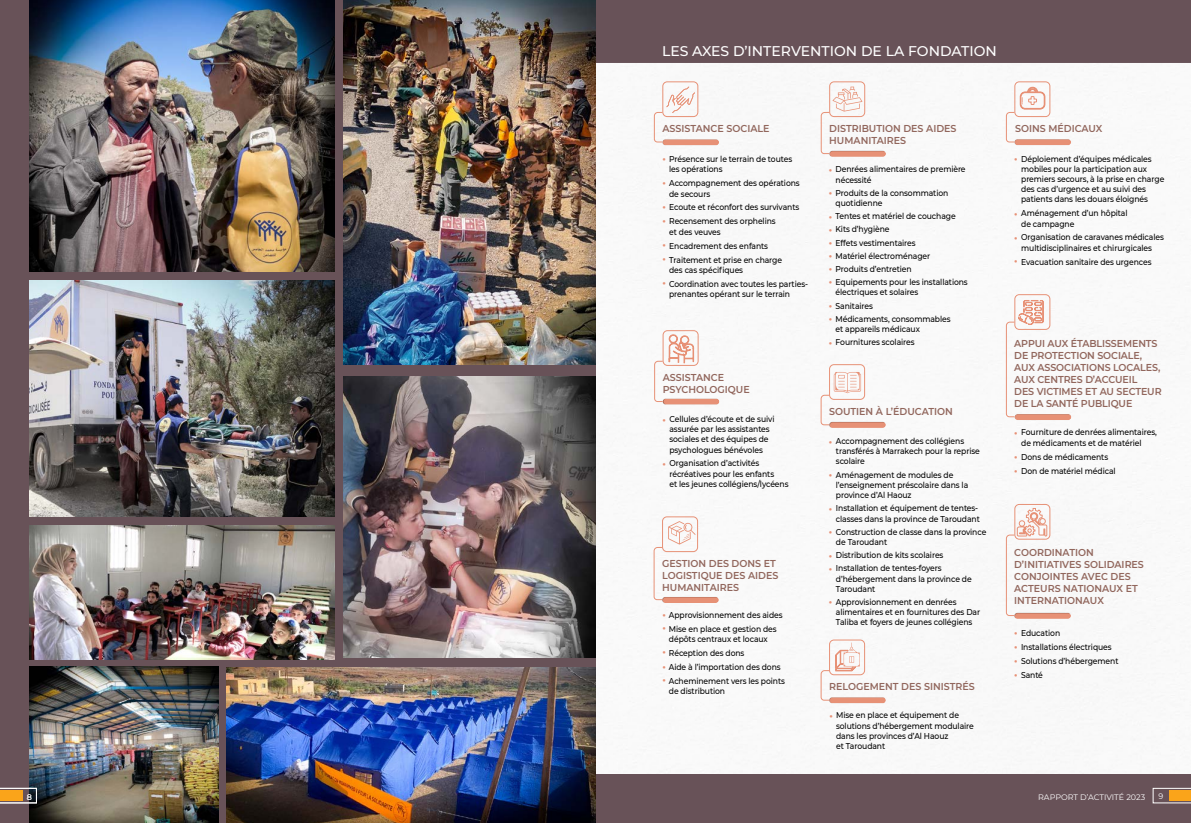
<style>
.page{position:relative;width:1191px;height:823px;background:#fff}
.page>*{position:absolute;margin:0;border:0;box-sizing:border-box;transform-origin:0 0}
.t1{font:500 14px "Montserrat";color:#fff}
.t2{font:500 13px/13px "Montserrat";color:#e79176;text-align:justify}
.t3{font:600 10px/12px "Montserrat";color:#91665c;scale:.95 1}
.t4{font:500 8.5px/10.2px "Montserrat";letter-spacing:-.01em;color:#000;scale:.9 1}
.t5{font:8px "Montserrat";color:#fff}
</style>
<div class="page">
<div style="left:595px;top:0;width:596px;height:63px;background:#685258"></div>
<div style="left:595px;top:774px;width:596px;height:48px;background:#685258"></div>
<div style="left:653px;top:138px;width:74px;height:14px;background:#000;opacity:.35"></div>
<div style="left:662px;top:81px;width:36px;height:36px;border:1px solid #e79176;border-radius:4px"></div>
<svg style="left:654px;top:86px;width:41px;height:56px"></svg>
<div style="left:820px;top:149px;width:74px;height:15px;background:#000;opacity:.35"></div>
<div style="left:829px;top:81px;width:36px;height:36px;border:1px solid #e79176;border-radius:4px"></div>
<svg style="left:820px;top:87px;width:42px;height:67px"></svg>
<div style="left:1005px;top:137px;width:74px;height:15px;background:#000;opacity:.35"></div>
<div style="left:1014px;top:81px;width:36px;height:36px;border:1px solid #e79176;border-radius:4px"></div>
<svg style="left:1005px;top:87px;width:40px;height:55px"></svg>
<div style="left:654px;top:397px;width:74px;height:14px;background:#000;opacity:.35"></div>
<svg style="left:654px;top:360px;width:9px;height:42px"></svg>
<div style="left:662px;top:330px;width:36px;height:35px;border:1px solid #e79176;border-radius:4px"></div>
<svg style="left:669px;top:334px;width:25px;height:29px"></svg>
<div style="left:820px;top:420px;width:74px;height:15px;background:#000;opacity:.35"></div>
<div style="left:829px;top:364px;width:36px;height:35px;border:1px solid #e79176;border-radius:4px"></div>
<svg style="left:820px;top:372px;width:41px;height:53px"></svg>
<div style="left:653px;top:595px;width:74px;height:14px;background:#000;opacity:.35"></div>
<div style="left:662px;top:516px;width:36px;height:35px;border:1px solid #e79176;border-radius:4px"></div>
<svg style="left:653px;top:521px;width:42px;height:79px"></svg>
<div style="left:820px;top:695px;width:74px;height:15px;background:#000;opacity:.35"></div>
<svg style="left:820px;top:670px;width:9px;height:30px"></svg>
<div style="left:829px;top:639px;width:36px;height:35px;border:1px solid #e79176;border-radius:4px"></div>
<svg style="left:835px;top:642px;width:25px;height:28px"></svg>
<div style="left:1006px;top:412px;width:73px;height:15px;background:#000;opacity:.35"></div>
<div style="left:1014px;top:294px;width:36px;height:35px;border:1px solid #e79176;border-radius:4px"></div>
<svg style="left:1005px;top:300px;width:38px;height:117px"></svg>
<div style="left:1005px;top:611px;width:74px;height:14px;background:#000;opacity:.35"></div>
<div style="left:1014px;top:503px;width:36px;height:36px;border:1px solid #e79176;border-radius:4px"></div>
<svg style="left:1005px;top:507px;width:42px;height:108px"></svg>
<div style="left:0;top:0;width:595px;height:822px;background:#685258"></div>
<img style="left:29px;top:0;width:305px;height:271px">
<img style="left:343px;top:0;width:252px;height:364px">
<img style="left:227px;top:667px;width:368px;height:155px">
<img style="left:29px;top:280px;width:305px;height:236px">
<img style="left:343px;top:376px;width:252px;height:281px">
<img style="left:29px;top:525px;width:305px;height:134px">
<img style="left:29px;top:666px;width:189px;height:156px">
<svg style="left:1153px;top:787px;width:38px;height:15px"></svg>
<div style="left:1169px;top:789px;width:22px;height:11px;background:#faa41a"></div>
<svg style="left:0;top:787px;width:37px;height:15px"></svg>
<div style="left:0;top:789px;width:22px;height:11px;background:#faa41a"></div>
<h1 class="t1" style="left:662px;top:41px;width:336px">LES AXES D’INTERVENTION DE LA FONDATION</h1>
<p class="t3" style="left:662px;top:122px;width:114px">ASSISTANCE SOCIALE</p>
<p class="t3" style="left:829px;top:122px;width:135px">DISTRIBUTION DES AIDES<br>HUMANITAIRES</p>
<p class="t3" style="left:1015px;top:122px;width:93px">SOINS MÉDICAUX</p>
<p class="t4" style="left:669px;top:154px;width:138px">Présence sur le terrain de toutes les opérations</p>
<p class="t4" style="left:669px;top:178px;width:147px">Accompagnement des opérations de secours</p>
<p class="t4" style="left:669px;top:200px;width:146px;line-height:13.9px">Ecoute et réconfort des survivants<br>Recensement des orphelins</p>
<p class="t4" style="left:669px;top:224px;width:127px;line-height:13.9px">et des veuves<br>Encadrement des enfants<br>Traitement et prise en charge</p>
<p class="t4" style="left:669px;top:262px;width:156px;line-height:13.9px">des cas spécifiques<br>Coordination avec toutes les parties-</p>
<p class="t4" style="left:669px;top:288px;width:136px">prenantes opérant sur le terrain</p>
<h2 class="t2" style="left:662px;top:146px;width:6px;line-height:24px">• • •</h2>
<h2 class="t2" style="left:662px;top:208px;width:6px;line-height:24px">• •</h2>
<h2 class="t2" style="left:662px;top:246px;width:6px;line-height:24px">• •</h2>
<p class="t3" style="left:662px;top:371px;width:93px">ASSISTANCE<br>PSYCHOLOGIQUE</p>
<p class="t4" style="left:669px;top:413px;width:118px">Cellules d’écoute et de suivi assurée par les assistantes sociales et des équipes de psychologues bénévoles</p>
<p class="t4" style="left:669px;top:457px;width:134px">Organisation d’activités récréatives pour les enfants<br>et les jeunes collégiens/lycéens</p>
<h2 class="t2" style="left:662px;top:412px;width:6px">•</h2>
<h2 class="t2" style="left:662px;top:456px;width:6px">•</h2>
<p class="t3" style="left:662px;top:556px;width:124px">GESTION DES DONS ET<br>LOGISTIQUE DES AIDES<br>HUMANITAIRES</p>
<p class="t4" style="left:669px;top:607px;width:128px;line-height:13.9px">Approvisionnement des aides<br>Mise en place et gestion des</p>
<p class="t4" style="left:669px;top:631px;width:130px;line-height:13.9px">dépôts centraux et locaux<br>Réception des dons<br>Aide à l’importation des dons<br>Acheminement vers les points</p>
<p class="t4" style="left:669px;top:685px;width:64px">de distribution</p>
<h2 class="t2" style="left:662px;top:607px;width:6px">• •</h2>
<h2 class="t2" style="left:662px;top:643px;width:6px;line-height:15px">• •</h2>
<h2 class="t2" style="left:662px;top:672px;width:6px">•</h2>
<p class="t4" style="left:835px;top:164px;width:146px">Denrées alimentaires de première nécessité</p>
<p class="t4" style="left:835px;top:187px;width:127px">Produits de la consommation quotidienne</p>
<p class="t4" style="left:835px;top:209px;width:148px;line-height:13.2px">Tentes et matériel de couchage<br>Kits d’hygiène<br>Effets vestimentaires<br>Matériel électroménager<br>Produits d’entretien<br>Equipements pour les installations</p>
<p class="t4" style="left:835px;top:285px;width:129px;line-height:13.2px">électriques et solaires<br>Sanitaires<br>Médicaments, consommables</p>
<p class="t4" style="left:835px;top:322px;width:95px;line-height:13.2px">et appareils médicaux<br>Fournitures scolaires</p>
<h2 class="t2" style="left:828px;top:157px;width:6px;line-height:23.5px">• • •</h2>
<h2 class="t2" style="left:828px;top:222px;width:6px">• • • • •</h2>
<h2 class="t2" style="left:828px;top:298px;width:6px">• •</h2>
<h2 class="t2" style="left:828px;top:335px;width:6px">•</h2>
<p class="t3" style="left:829px;top:405px;width:132px">SOUTIEN À L’ÉDUCATION</p>
<p class="t4" style="left:836px;top:435px;width:161px">Accompagnement des collégiens transférés à Marrakech pour la reprise scolaire</p>
<p class="t4" style="left:836px;top:469px;width:148px">Aménagement de modules de l’enseignement préscolaire dans la province d’Al Haouz</p>
<p class="t4" style="left:836px;top:502px;width:161px">Installation et équipement de tentes&shy;classes dans la province de Taroudant</p>
<p class="t4" style="left:836px;top:526px;width:169px">Construction de classe dans la province de Taroudant</p>
<p class="t4" style="left:836px;top:548px;width:121px;line-height:13.2px">Distribution de kits scolaires<br>Installation de tentes-foyers</p>
<p class="t4" style="left:836px;top:572px;width:152px">d’hébergement dans la province de<br>Taroudant</p>
<p class="t4" style="left:836px;top:596px;width:162px">Approvisionnement en denrées alimentaires et en fournitures des Dar<br>Taliba et foyers de jeunes collégiens</p>
<h2 class="t2" style="left:828px;top:434px;width:6px">•</h2>
<h2 class="t2" style="left:828px;top:467px;width:6px">•</h2>
<h2 class="t2" style="left:828px;top:495px;width:6px;line-height:23.5px">• • •</h2>
<h2 class="t2" style="left:828px;top:561px;width:6px">•</h2>
<h2 class="t2" style="left:828px;top:594px;width:6px">•</h2>
<p class="t3" style="left:829px;top:680px;width:155px">RELOGEMENT DES SINISTRÉS</p>
<p class="t4" style="left:836px;top:709px;width:155px">Mise en place et équipement de solutions d’hébergement modulaire dans les provinces d’Al Haouz<br>et Taroudant</p>
<h2 class="t2" style="left:829px;top:707px;width:6px">•</h2>
<p class="t4" style="left:1021px;top:153px;width:160px">Déploiement d’équipes médicales mobiles pour la participation aux premiers secours, à la prise en charge des cas d’urgence et au suivi des patients dans les douars éloignés</p>
<p class="t4" style="left:1021px;top:208px;width:120px">Aménagement d’un hôpital de campagne</p>
<p class="t4" style="left:1021px;top:232px;width:160px">Organisation de caravanes médicales multidisciplinaires et chirurgicales</p>
<p class="t4" style="left:1021px;top:256px;width:146px">Evacuation sanitaire des urgences</p>
<h2 class="t2" style="left:1013px;top:151px;width:6px">•</h2>
<h2 class="t2" style="left:1013px;top:201px;width:6px;line-height:23.5px">• • •</h2>
<p class="t3" style="left:1014px;top:337px;width:157px">APPUI AUX ÉTABLISSEMENTS<br>DE PROTECTION SOCIALE,<br>AUX ASSOCIATIONS LOCALES,<br>AUX CENTRES D’ACCUEIL<br>DES VICTIMES ET AU SECTEUR<br>DE LA SANTÉ PUBLIQUE</p>
<p class="t4" style="left:1021px;top:426px;width:152px">Fourniture de denrées alimentaires, de médicaments et de matériel</p>
<p class="t4" style="left:1021px;top:449px;width:106px;line-height:13.9px">Dons de médicaments<br>Don de matériel médical</p>
<h2 class="t2" style="left:1013px;top:419px;width:6px;line-height:24px">• •</h2>
<h2 class="t2" style="left:1013px;top:463px;width:6px">•</h2>
<p class="t3" style="left:1014px;top:545px;width:138px">COORDINATION<br>D’INITIATIVES SOLIDAIRES<br>CONJOINTES AVEC DES<br>ACTEURS NATIONAUX ET<br>INTERNATIONAUX</p>
<p class="t4" style="left:1021px;top:625px;width:110px;line-height:13.9px">Education<br>Installations électriques<br>Solutions d’hébergement<br>Santé</p>
<h2 class="t2" style="left:1013px;top:624px;width:6px;line-height:14px">• • • •</h2>
<p class="t5" style="left:27px;top:790px;width:7px">8</p>
<p class="t5" style="left:1038px;top:790px;width:109px">RAPPORT D’ACTIVITÉ 2023</p>
<p class="t5" style="left:1158px;top:790px;width:6px">9</p>
</div>
